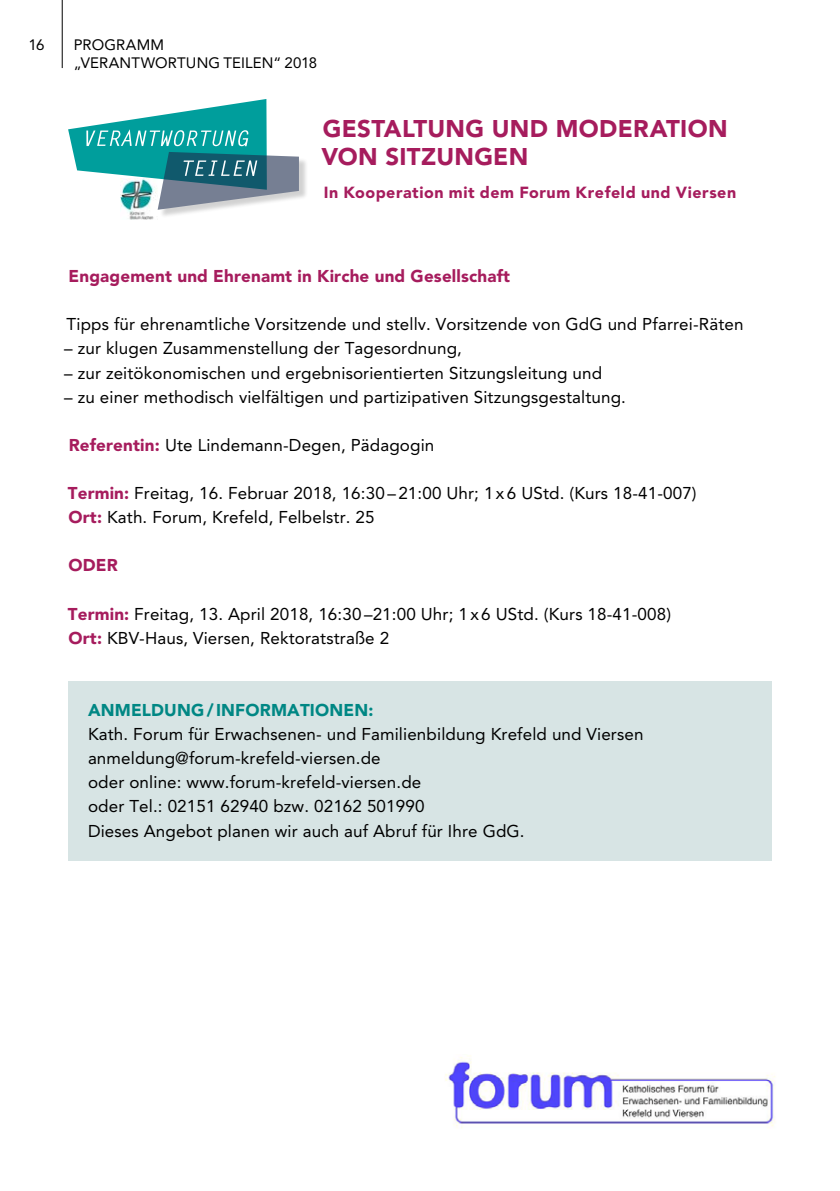
<style>
.page{position:relative;width:840px;height:1191px;background:#fff}
.page>*{position:absolute;margin:0;border:0;box-sizing:border-box;transform-origin:0 0}
.t1{font:900 24px/28px "Avenir";letter-spacing:.01em;color:#a61c5d}
.t2{font:17px/24px "Avenir";letter-spacing:.01em;color:#000}
.t3{font:900 17px "Avenir";letter-spacing:.01em;color:#a61c5d}
.t4{font:900 17px "Avenir";letter-spacing:.01em;color:#008784}
.t5{font:900 16px "Avenir";letter-spacing:.035em;color:#a61c5d}
.t6{font:15px/18px "Avenir";letter-spacing:.01em;color:#000}
.s1{font-weight:900;color:#a61c5d}
</style>
<div class="page">
<hr style="left:62px;top:0;width:1px;height:68px;background:#000">
<div style="left:68px;top:681px;width:703px;height:179px;background:#d7e4e4"></div>
<img style="left:445px;top:1055px;width:331px;height:74px">
<img style="left:127px;top:210px;width:27px;height:10px">
<div style="left:159px;top:153px;width:149px;height:66px;background:#000;opacity:.3"></div>
<svg style="left:68px;top:99px;width:231px;height:111px"></svg>
<p class="t6" style="left:28px;top:36px;width:18px">16</p>
<p class="t6" style="left:74px;top:36px;width:245px">PROGRAMM<br>„VERANTWORTUNG TEILEN“ 2018</p>
<h1 class="t1" style="left:321px;top:115px;width:407px">GESTALTUNG UND MODERATION<br>VON SITZUNGEN</h1>
<p class="t5" style="left:324px;top:183px;width:413px">In Kooperation mit dem Forum Krefeld und Viersen</p>
<p class="t3" style="left:69px;top:266px;width:442px">Engagement und Ehrenamt in Kirche und Gesellschaft</p>
<p class="t2" style="left:67px;top:312px;width:678px">Tipps für ehrenamtliche Vorsitzende und stellv. Vorsitzende von GdG und Pfarrei-Räten</p>
<p class="t2" style="left:64px;top:336px;width:399px">– zur klugen Zusammenstellung der Tagesordnung,</p>
<p class="t2" style="left:64px;top:361px;width:539px">– zur zeitökonomischen und ergebnisorientierten Sitzungsleitung und</p>
<p class="t2" style="left:64px;top:385px;width:563px">– zu einer methodisch vielfältigen und partizipativen Sitzungsgestaltung.</p>
<p class="t2" style="left:69px;top:433px;width:367px"><span class="s1">Referentin:</span> Ute Lindemann-Degen, Pädagogin</p>
<p class="t2" style="left:68px;top:481px;width:630px"><span class="s1">Termin:</span> Freitag, 16. Februar 2018, 16:30 – 21:00 Uhr; 1 x 6 UStd. (Kurs 18-41-007)<br><span class="s1">Ort:</span> Kath. Forum, Krefeld, Felbelstr. 25</p>
<p class="t3" style="left:68px;top:555px;width:51px">ODER</p>
<p class="t2" style="left:68px;top:602px;width:604px"><span class="s1">Termin:</span> Freitag, 13. April 2018, 16:30 –21:00 Uhr; 1 x 6 UStd. (Kurs 18-41-008)<br><span class="s1">Ort:</span> KBV-Haus, Viersen, Rektoratstraße 2</p>
<p class="t4" style="left:88px;top:700px;width:287px">ANMELDUNG/ INFORMATIONEN:</p>
<p class="t2" style="left:88px;top:722px;width:556px">Kath. Forum für Erwachsenen- und Familienbildung Krefeld und Viersen anmeldung@forum-krefeld-viersen.de<br>oder online: www.forum-krefeld-viersen.de<br>oder Tel.: 02151 62940 bzw. 02162 501990<br>Dieses Angebot planen wir auch auf Abruf für Ihre GdG.</p>
</div>
